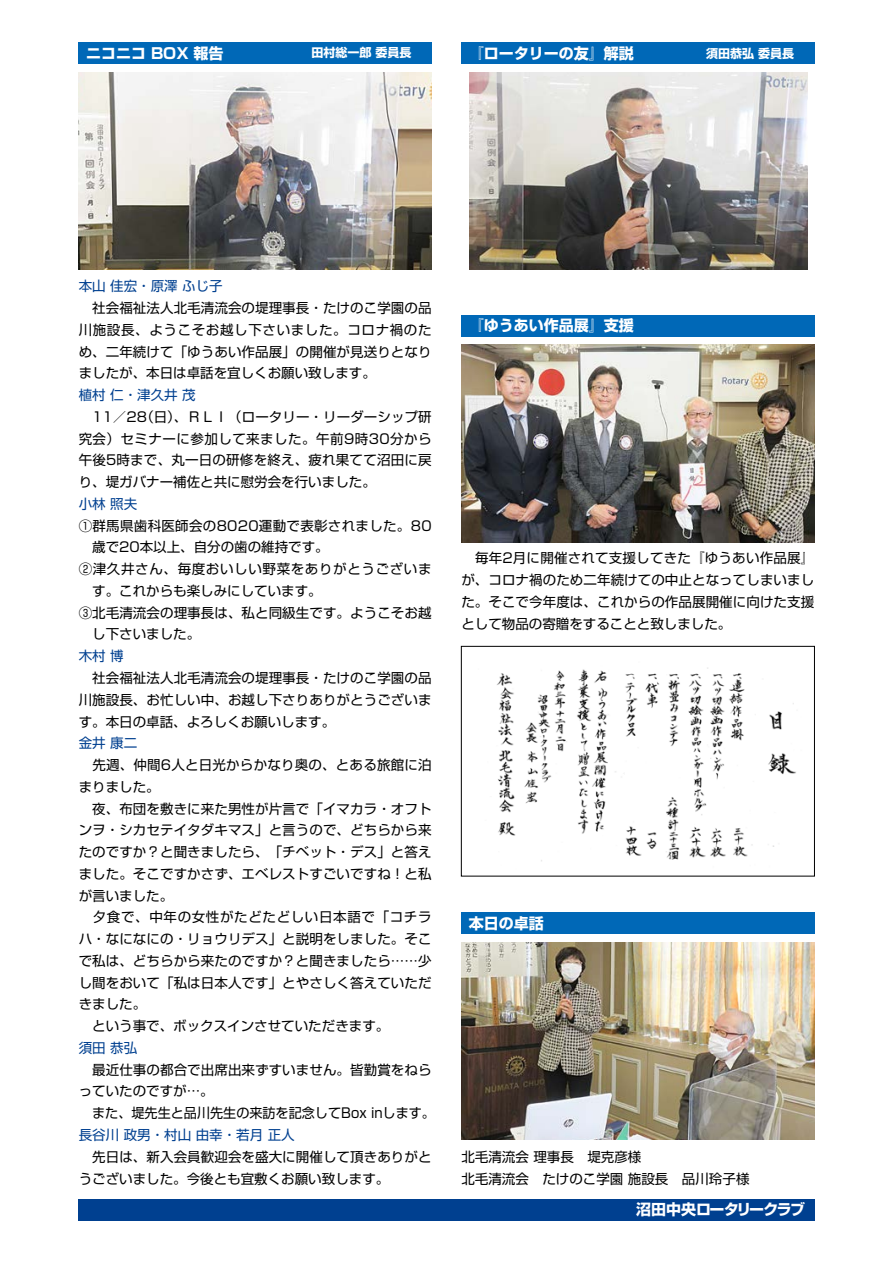
<style>
.page{position:relative;width:893px;height:1263px;background:#fff}
.page>*{position:absolute;margin:0;border:0;box-sizing:border-box;transform-origin:0 0}
.t1{font:700 15px "Shin Go Pro";color:#fff}
.t2{font:700 15px "Shin Go Pro";letter-spacing:-.06em;color:#fff}
.t3{font:13.5px/21.8px "Shin Go Pro";letter-spacing:.005em;color:#000}
.t4{font:13.5px "Shin Go Pro";color:#004090}
.t5{font:13.5px "Shin Go Pro";letter-spacing:.045em;color:#000}
.t6{font:700 12px "Shin Go Pro";color:#fff}
</style>
<div class="page">
<img style="left:470px;top:72px;width:337px;height:197px">
<div style="left:461px;top:42px;width:353px;height:21px;background:#0068b7"></div>
<img style="left:461px;top:942px;width:353px;height:198px">
<div style="left:461px;top:912px;width:353px;height:22px;background:#0068b7"></div>
<div style="left:78px;top:1199px;width:736px;height:21px;background:#004090"></div>
<img style="left:78px;top:72px;width:354px;height:198px">
<div style="left:79px;top:42px;width:353px;height:21px;background:#0068b7"></div>
<img style="left:461px;top:345px;width:353px;height:197px">
<img style="left:497px;top:667px;width:299px;height:195px">
<div style="left:461px;top:646px;width:354px;height:230px;border:1px solid #000"></div>
<div style="left:461px;top:315px;width:353px;height:21px;background:#0068b7"></div>
<p class="t1" style="left:86px;top:41px;width:139px">ニコニコ BOX 報告</p>
<p class="t6" style="left:311px;top:43px;width:102px">田村総一郎委員長</p>
<p class="t1" style="left:469px;top:41px;width:167px">『ロータリーの友』解説</p>
<p class="t6" style="left:706px;top:44px;width:90px">須田恭弘委員長</p>
<p class="t4" style="left:79px;top:275px;width:146px">本山佳宏・原澤ふじ子</p>
<p class="t3" style="left:79px;top:295px;width:354px;text-align:justify">　社会福祉法人北毛清流会の堤理事長・たけのこ学園の品川施設長、ようこそお越し下さいました。コロナ禍のため、二年続けて「ゆうあい作品展」の開催が見送りとなりましたが、本日は卓話を宜しくお願い致します。</p>
<p class="t4" style="left:79px;top:384px;width:119px">植村仁・津久井茂</p>
<p class="t3" style="left:140px;top:404px;width:293px">（日）、ＲＬＩ（ロータリー・リーダーシップ研</p>
<p class="t3" style="left:79px;top:404px;width:354px">　11／28<br>究会）セミナーに参加して来ました。午前9時30分から午後5時まで、丸一日の研修を終え、疲れ果てて沼田に戻り、堤ガバナー補佐と共に慰労会を行いました。</p>
<p class="t4" style="left:79px;top:493px;width:60px">小林照夫</p>
<p class="t3" style="left:79px;top:513px;width:354px">①群馬県歯科医師会の8020運動で表彰されました。80</p>
<p class="t3" style="left:92px;top:535px;width:238px">歳で20本以上、自分の歯の維持です。</p>
<p class="t5" style="left:79px;top:558px;width:354px">②津久井さん、毎度おいしい野菜をありがとうございま</p>
<p class="t3" style="left:92px;top:578px;width:231px">す。これからも楽しみにしています。</p>
<p class="t3" style="left:79px;top:600px;width:354px">③北毛清流会の理事長は、私と同級生です。ようこそお越</p>
<p class="t3" style="left:92px;top:622px;width:110px">し下さいました。</p>
<p class="t4" style="left:79px;top:645px;width:47px">木村博</p>
<p class="t3" style="left:79px;top:665px;width:354px;text-align:justify">　社会福祉法人北毛清流会の堤理事長・たけのこ学園の品川施設長、お忙しい中、お越し下さりありがとうございます。本日の卓話、よろしくお願いします。</p>
<p class="t4" style="left:79px;top:732px;width:60px">金井康二</p>
<p class="t3" style="left:79px;top:752px;width:354px">　先週、仲間6人と日光からかなり奥の、とある旅館に泊まりました。<br>　夜、布団を敷きに来た男性が片言で「イマカラ・オフトンヲ・シカセテイタダキマス」と言うので、どちらから来たのですか？と聞きましたら、「チベット・デス」と答えました。そこですかさず、エベレストすごいですね！と私が言いました。<br>　夕食で、中年の女性がたどたどしい日本語で「コチラハ・なになにの・リョウリデス」と説明をしました。そこで私は、どちらから来たのですか？と聞きましたら……少し間をおいて「私は日本人です」とやさしく答えていただきました。<br>　という事で、ボックスインさせていただきます。</p>
<p class="t4" style="left:79px;top:1037px;width:60px">須田恭弘</p>
<p class="t3" style="left:79px;top:1057px;width:354px">　最近仕事の都合で出席出来ずすいません。皆勤賞をねらっていたのですが...。</p>
<p class="t3" style="left:92px;top:1101px;width:344px">また、堤先生と品川先生の来訪を記念してBox inします。</p>
<p class="t4" style="left:79px;top:1124px;width:218px">長谷川政男・村山由幸・若月正人</p>
<p class="t3" style="left:79px;top:1144px;width:354px">　先日は、新入会員歓迎会を盛大に開催して頂きありがとうございました。今後とも宜敷くお願い致します。</p>
<p class="t1" style="left:469px;top:314px;width:167px">『ゆうあい作品展』支援</p>
<p class="t3" style="left:461px;top:546px;width:354px;text-align:justify">　毎年2月に開催されて支援してきた『ゆうあい作品展『が、コロナ禍のため二年続けての中止となってしまいました。そこで今年度は、これからの作品展開催に向けた支援として物品の寄贈をすることと致しました。</p>
<p class="t1" style="left:469px;top:911px;width:77px">本日の卓話</p>
<p class="t3" style="left:461px;top:1144px;width:290px">北毛清流会理事長　堤克彦様<br>北毛清流会　たけのこ学園施設長　品川玲子様</p>
<p class="t2" style="left:636px;top:1198px;width:171px">沼田中央ロータリークラブ</p>
</div>
